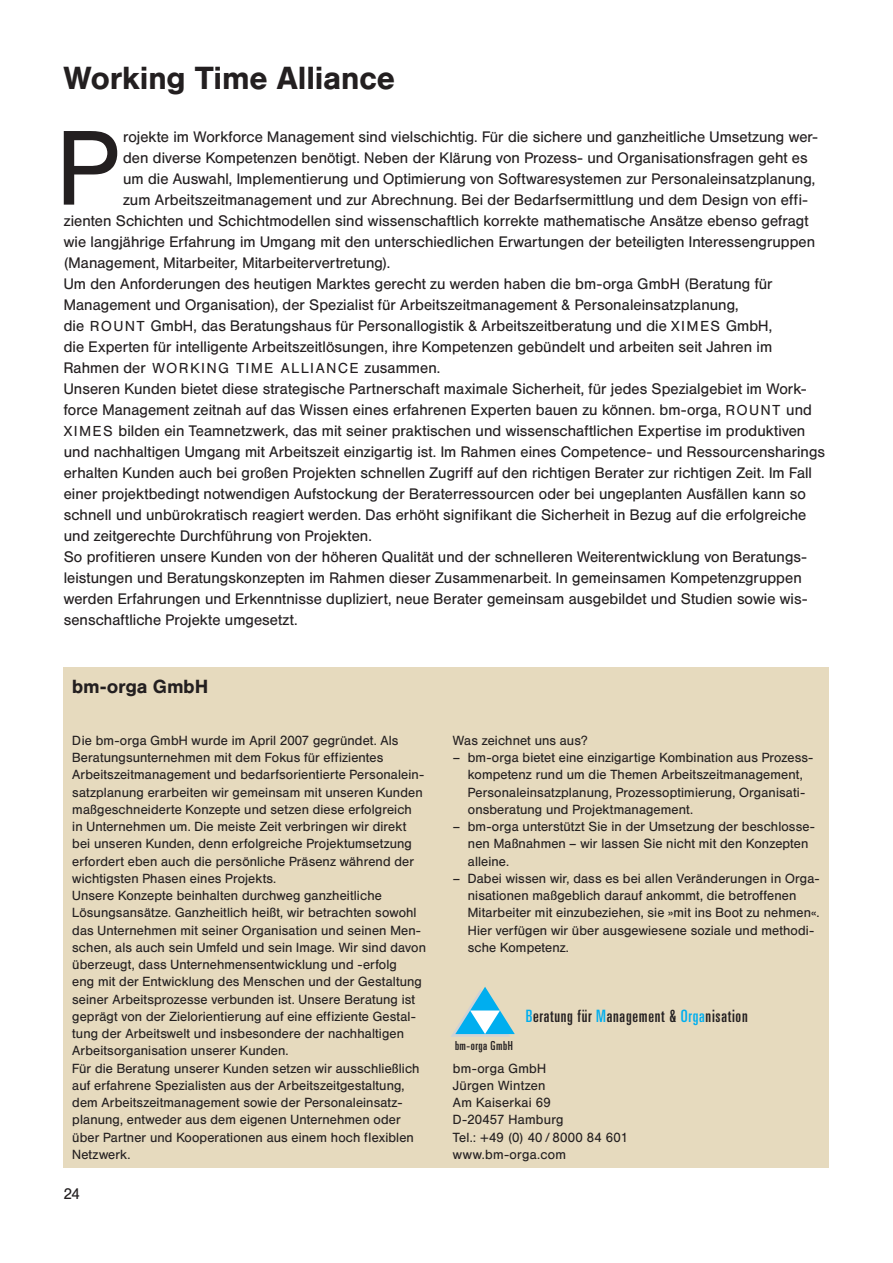
<style>
.page{position:relative;width:893px;height:1263px;background:#fff}
.page>*{position:absolute;margin:0;border:0;box-sizing:border-box;transform-origin:0 0}
.t1{font:104.25px "Helvetica BSK";color:#231f20}
.t2{font:500 31.5px "Helvetica BSK";letter-spacing:.02em;color:#231f20}
.t3{font:500 18.75px "Helvetica BSK";letter-spacing:.02em;color:#231f20}
.t4{font:ultra-condensed 17.1px "Univers";letter-spacing:.045em;color:#231f20}
.t5{font:15px/21px "Helvetica BSK";letter-spacing:.005em;color:#231f20}
.t6{font:14.25px "Helvetica BSK";letter-spacing:.135em;color:#231f20}
.t7{font:13.05px/17.2px "Helvetica BSK";letter-spacing:.01em;color:#231f20}
.t8{font:ultra-condensed 12.45px "Univers";letter-spacing:.04em;color:#231f20}
.s1{font-size:14.25px}
.s2{font-size:15px}
.s3{color:#00aeef}
</style>
<div class="page">
<div style="left:64px;top:667px;width:765px;height:500px;background:#e6dabe"></div>
<svg style="left:451px;top:987px;width:64px;height:50px"></svg>
<h2 class="t2" style="left:64px;top:60px;width:332px">Working Time Alliance</h2>
<h1 class="t1" style="left:57px;top:111px;width:62px">P</h1>
<p class="t5" style="left:123px;top:126px;width:696px">rojekte im Workforce Management sind vielschichtig. Für die sichere und ganzheitliche Umsetzung wer-</p>
<p class="t5" style="left:123px;top:147px;width:686px">den diverse Kompetenzen benötigt. Neben der Klärung von Prozess- und Organisationsfragen geht es</p>
<p class="t5" style="left:123px;top:168px;width:694px">um die Auswahl, Implementierung und Optimierung von Softwaresystemen zur Personaleinsatzplanung,</p>
<p class="t5" style="left:123px;top:189px;width:686px">zum Arbeitszeitmanagement und zur Abrechnung. Bei der Bedarfsermittlung und dem Design von effi-</p>
<p class="t5" style="left:64px;top:210px;width:746px">zienten Schichten und Schichtmodellen sind wissenschaftlich korrekte mathematische Ansätze ebenso gefragt</p>
<p class="t5" style="left:64px;top:231px;width:753px">wie langjährige Erfahrung im Umgang mit den unterschiedlichen Erwartungen der beteiligten Interessengruppen</p>
<p class="t5" style="left:64px;top:252px;width:328px">(Management, Mitarbeiter, Mitarbeitervertretung).</p>
<p class="t5" style="left:64px;top:273px;width:710px">Um den Anforderungen des heutigen Marktes gerecht zu werden haben die bm-orga GmbH (Beratung für</p>
<p class="t5" style="left:64px;top:294px;width:676px">Management und Organisation), der Spezialist für Arbeitszeitmanagement &amp; Personaleinsatzplanung,</p>
<p class="t5" style="left:64px;top:315px;width:710px">die <span class="s1">ROUNT</span> GmbH, das Beratungshaus für Personallogistik &amp; Arbeitszeitberatung und die <span class="s1">XIMES</span> GmbH,</p>
<p class="t5" style="left:64px;top:336px;width:710px">die Experten für intelligente Arbeitszeitlösungen, ihre Kompetenzen gebündelt und arbeiten seit Jahren im</p>
<p class="t6" style="left:64px;top:360px;width:378px"><span class="s2">Rahmen der</span> WORKING TIME ALLIANCE <span class="s2">zusammen.</span></p>
<p class="t5" style="left:64px;top:378px;width:763px">Unseren Kunden bietet diese strategische Partnerschaft maximale Sicherheit, für jedes Spezialgebiet im Work&shy;force Management zeitnah auf das Wissen eines erfahrenen Experten bauen zu können. bm-orga, <span class="s1">ROUNT</span> und <span class="s1">XIMES</span> bilden ein Teamnetzwerk, das mit seiner praktischen und wissenschaftlichen Expertise im produktiven und nachhaltigen Umgang mit Arbeitszeit einzigartig ist. Im Rahmen eines Competence- und Ressourcensharings erhalten Kunden auch bei großen Projekten schnellen Zugriff auf den richtigen Berater zur richtigen Zeit. Im Fall einer projektbedingt notwendigen Aufstockung der Beraterressourcen oder bei ungeplanten Ausfällen kann so schnell und unbürokratisch reagiert werden. Das erhöht signifikant die Sicherheit in Bezug auf die erfolgreiche und zeitgerechte Durchführung von Projekten.<br>So profitieren unsere Kunden von der höheren Qualität und der schnelleren Weiterentwicklung von Beratungs&shy;leistungen und Beratungskonzepten im Rahmen dieser Zusammenarbeit. In gemeinsamen Kompetenzgruppen werden Erfahrungen und Erkenntnisse dupliziert, neue Berater gemeinsam ausgebildet und Studien sowie wis&shy;senschaftliche Projekte umgesetzt.</p>
<p class="t3" style="left:72px;top:676px;width:137px">bm-orga GmbH</p>
<p class="t7" style="left:72px;top:732px;width:355px">Die bm-orga GmbH wurde im April 2007 gegründet. Als Beratungsunternehmen mit dem Fokus für effizientes Arbeitszeitmanagement und bedarfsorientierte Personalein&shy;satzplanung erarbeiten wir gemeinsam mit unseren Kunden maßgeschneiderte Konzepte und setzen diese erfolgreich<br>in Unternehmen um. Die meiste Zeit verbringen wir direkt bei unseren Kunden, denn erfolgreiche Projektumsetzung erfordert eben auch die persönliche Präsenz während der wichtigsten Phasen eines Projekts.<br>Unsere Konzepte beinhalten durchweg ganzheitliche Lösungsansätze. Ganzheitlich heißt, wir betrachten sowohl das Unternehmen mit seiner Organisation und seinen Men&shy;schen, als auch sein Umfeld und sein Image. Wir sind davon überzeugt, dass Unternehmensentwicklung und -erfolg<br>eng mit der Entwicklung des Menschen und der Gestaltung seiner Arbeitsprozesse verbunden ist. Unsere Beratung ist geprägt von der Zielorientierung auf eine effiziente Gestal&shy;tung der Arbeitswelt und insbesondere der nachhaltigen Arbeitsorganisation unserer Kunden.<br>Für die Beratung unserer Kunden setzen wir ausschließlich auf erfahrene Spezialisten aus der Arbeitszeitgestaltung, dem Arbeitszeitmanagement sowie der Personaleinsatz&shy;planung, entweder aus dem eigenen Unternehmen oder über Partner und Kooperationen aus einem hoch flexiblen Netzwerk.</p>
<p class="t7" style="left:453px;top:732px;width:136px">Was zeichnet uns aus?</p>
<p class="t7" style="left:468px;top:749px;width:347px;text-indent:-15px">– bm-orga bietet eine einzigartige Kombination aus Prozess&shy;kompetenz rund um die Themen Arbeitszeitmanagement, Personaleinsatzplanung, Prozessoptimierung, Organisati&shy;onsberatung und Projektmanagement.</p>
<p class="t7" style="left:468px;top:818px;width:349px;text-indent:-15px">– bm-orga unterstützt Sie in der Umsetzung der beschlosse&shy;nen Maßnahmen – wir lassen Sie nicht mit den Konzepten alleine.</p>
<p class="t7" style="left:468px;top:870px;width:353px;text-indent:-15px">– Dabei wissen wir, dass es bei allen Veränderungen in Orga&shy;nisationen maßgeblich darauf ankommt, die betroffenen Mitarbeiter mit einzubeziehen, sie »mit ins Boot zu nehmen«.<br>Hier verfügen wir über ausgewiesene soziale und methodi&shy;sche Kompetenz.</p>
<p class="t4" style="left:526px;top:1006px;width:223px"><span class="s3">B</span>eratung für <span class="s3">M</span>anagement &amp; <span class="s3">Orga</span>nisation</p>
<p class="t8" style="left:455px;top:1038px;width:59px">bm-orga GmbH</p>
<p class="t7" style="left:453px;top:1060px;width:177px">bm-orga GmbH<br>Jürgen Wintzen<br>Am Kaiserkai 69<br>D-20457 Hamburg<br>Tel.: +49 (0) 40 / 8000 84 601 www.bm-orga.com</p>
<p class="t5" style="left:64px;top:1184px;width:18px">24</p>
</div>
